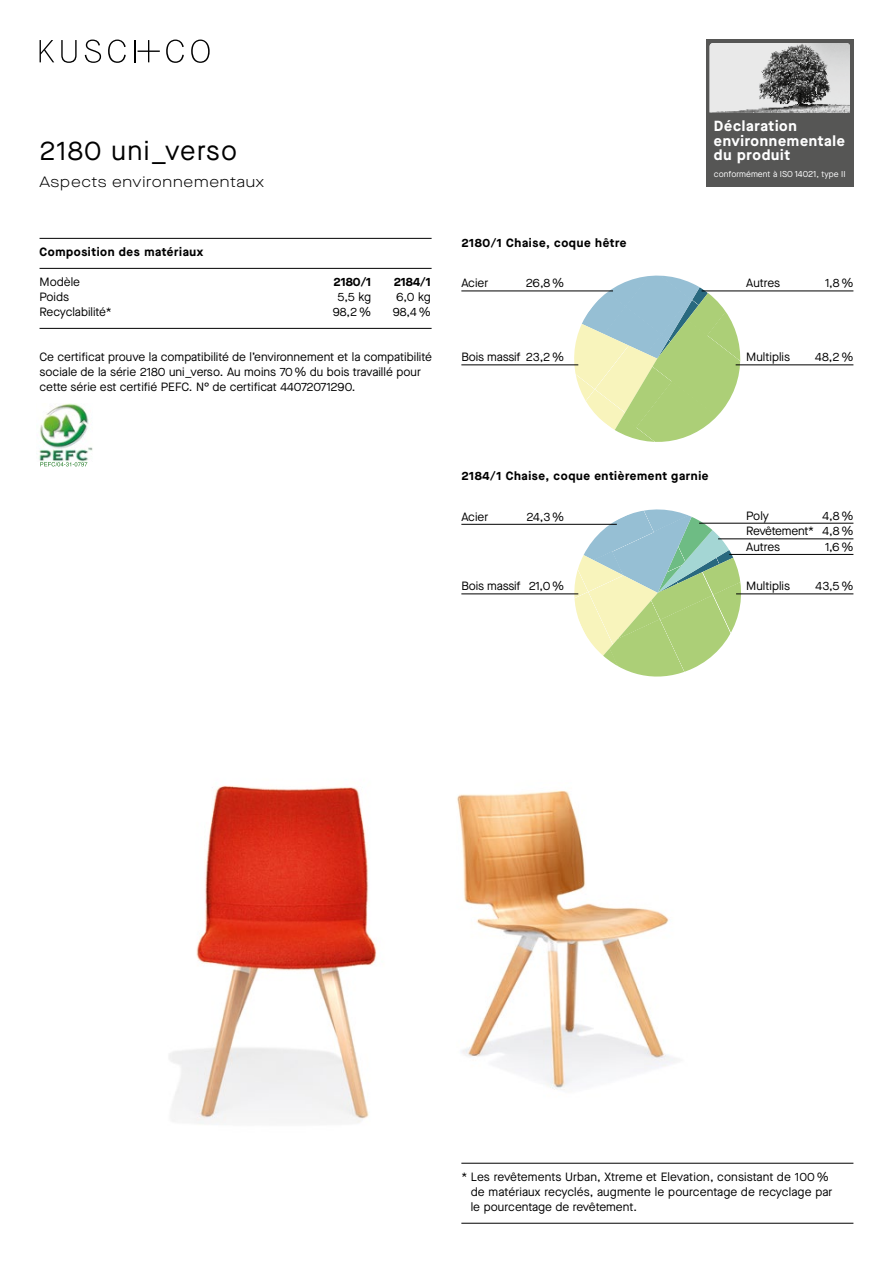
<style>
.page{position:relative;width:893px;height:1263px;background:#fff}
.page>*{position:absolute;margin:0;border:0;box-sizing:border-box;transform-origin:0 0}
.t1{font:27px "Maison Neue";letter-spacing:.05em;color:#000}
.t2{font:300 15px "Maison Neue Extended";letter-spacing:.05em;color:#000}
.t3{font:700 14.7px/14.7px "Maison Neue";letter-spacing:.05em;color:#fff}
.t4{font:12px/15px "Maison Neue";color:#000}
.t5{font:700 12px "Maison Neue";letter-spacing:.05em;color:#000}
.t6{font:12px "Maison Neue";letter-spacing:-.03em;color:#000}
.t7{font:8.55px "Maison Neue";color:#fff}
</style>
<div class="page">
<div style="left:706px;top:40px;width:147px;height:147px;background:#565655"></div>
<img style="left:710px;top:43px;width:140px;height:70px">
<svg style="left:40px;top:40px;width:14px;height:22px"></svg>
<svg style="left:61px;top:40px;width:16px;height:23px"></svg>
<svg style="left:85px;top:40px;width:16px;height:23px"></svg>
<svg style="left:108px;top:40px;width:18px;height:23px"></svg>
<svg style="left:166px;top:40px;width:18px;height:23px"></svg>
<svg style="left:191px;top:40px;width:19px;height:23px"></svg>
<hr style="left:134px;top:40px;width:2px;height:22px;background:#000">
<svg style="left:138px;top:40px;width:22px;height:22px"></svg>
<img style="left:456px;top:790px;width:219px;height:300px">
<img style="left:169px;top:785px;width:208px;height:340px">
<hr style="left:461px;top:1163px;width:392px;height:1px;background:#000">
<hr style="left:461px;top:1223px;width:392px;height:1px;background:#000">
<hr style="left:40px;top:238px;width:392px;height:1px;background:#000">
<hr style="left:40px;top:268px;width:392px;height:1px;background:#000">
<hr style="left:40px;top:328px;width:392px;height:1px;background:#000">
<svg style="left:557px;top:509px;width:201px;height:168px"></svg>
<hr style="left:736px;top:594px;width:117px;height:1px;background:#000">
<hr style="left:718px;top:539px;width:135px;height:1px;background:#000">
<hr style="left:729px;top:554px;width:124px;height:1px;background:#000">
<hr style="left:699px;top:523px;width:154px;height:1px;background:#000">
<hr style="left:461px;top:524px;width:156px;height:1px;background:#000">
<svg style="left:559px;top:275px;width:198px;height:167px"></svg>
<hr style="left:461px;top:291px;width:152px;height:1px;background:#000">
<hr style="left:461px;top:365px;width:117px;height:1px;background:#000">
<hr style="left:461px;top:594px;width:117px;height:1px;background:#000">
<hr style="left:736px;top:365px;width:117px;height:1px;background:#000">
<hr style="left:702px;top:291px;width:151px;height:1px;background:#000">
<img style="left:39px;top:403px;width:54px;height:58px">
<svg style="left:40px;top:462px;width:47px;height:4px"></svg>
<h1 class="t1" style="left:40px;top:133px;width:199px">2180 uni_verso</h1>
<p class="t2" style="left:40px;top:172px;width:226px">Aspects environnementaux</p>
<p class="t5" style="left:40px;top:244px;width:165px">Composition des matériaux</p>
<p class="t4" style="left:40px;top:275px;width:42px">Modèle</p>
<p class="t5" style="left:334px;top:274px;width:39px">2180/1</p>
<p class="t5" style="left:394px;top:274px;width:39px">2184/1</p>
<p class="t4" style="left:40px;top:290px;width:31px">Poids</p>
<p class="t4" style="left:337px;top:290px;width:35px">5,5 kg</p>
<p class="t4" style="left:396px;top:290px;width:36px">6,0 kg</p>
<p class="t4" style="left:40px;top:305px;width:74px">Recyclabilité*</p>
<p class="t4" style="left:333px;top:305px;width:40px">98,2 %</p>
<p class="t4" style="left:393px;top:305px;width:40px">98,4 %</p>
<p class="t4" style="left:40px;top:350px;width:394px">Ce certificat prouve la compatibilité de l’environnement et la compatibilité sociale de la série 2180 uni_verso. Au moins 70 % du bois travaillé pour cette série est certifié PEFC. N° de certificat 44072071290.</p>
<p class="t5" style="left:461px;top:234px;width:167px">2180/1 Chaise, coque hêtre</p>
<p class="t4" style="left:461px;top:276px;width:28px">Acier</p>
<p class="t4" style="left:526px;top:276px;width:40px">26,8 %</p>
<p class="t4" style="left:461px;top:350px;width:104px">Bois massif 23,2 %</p>
<p class="t3" style="left:714px;top:118px;width:132px">Déclaration environnementale du produit</p>
<p class="t7" style="left:714px;top:168px;width:133px">conformément à ISO 14021, type II</p>
<p class="t4" style="left:746px;top:276px;width:36px">Autres</p>
<p class="t4" style="left:825px;top:276px;width:30px">1,8 %</p>
<p class="t4" style="left:746px;top:350px;width:45px">Multiplis</p>
<p class="t4" style="left:815px;top:350px;width:40px">48,2 %</p>
<p class="t5" style="left:461px;top:468px;width:249px">2184/1 Chaise, coque entièrement garnie</p>
<p class="t4" style="left:461px;top:509px;width:28px">Acier</p>
<p class="t4" style="left:526px;top:509px;width:39px">24,3 %</p>
<p class="t4" style="left:746px;top:508px;width:24px">Poly</p>
<p class="t4" style="left:822px;top:508px;width:32px">4,8 %</p>
<p class="t6" style="left:746px;top:523px;width:109px">Revêtement* 4,8 %</p>
<p class="t4" style="left:461px;top:579px;width:104px">Bois massif 21,0 %</p>
<p class="t4" style="left:746px;top:539px;width:36px">Autres</p>
<p class="t4" style="left:825px;top:539px;width:30px">1,6 %</p>
<p class="t4" style="left:746px;top:579px;width:45px">Multiplis</p>
<p class="t4" style="left:816px;top:579px;width:39px">43,5 %</p>
<p class="t4" style="left:471px;top:1169px;width:363px;text-indent:-9px">* Les revêtements Urban, Xtreme et Elevation, consistant de 100 % de matériaux recyclés, augmente le pourcentage de recyclage par le pourcentage de revêtement.</p>
</div>
